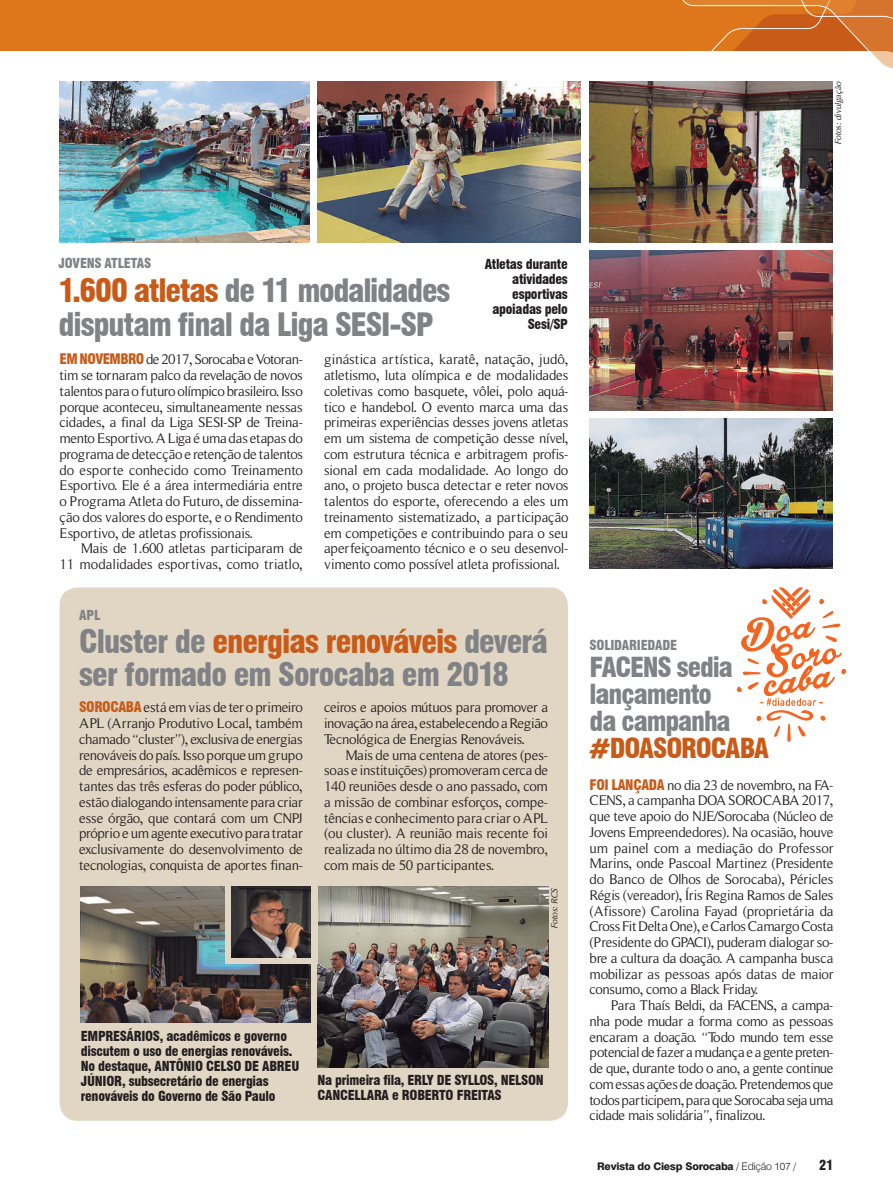
<style>
.page{position:relative;width:893px;height:1191px;background:#fff}
.page>*{position:absolute;margin:0;border:0;box-sizing:border-box;transform-origin:0 0}
.t1{font:900 condensed 31.65px/33px "Swiss 721 BT";letter-spacing:-.03em;color:#808285}
.t2{font:900 condensed 31.5px/34.5px "Swiss 721 BT";letter-spacing:-.04em;color:#808285}
.t3{font:900 condensed 27px/27px "Swiss 721 BT";letter-spacing:-.04em;color:#808285}
.t4{font:900 condensed 27px "Swiss 721 BT";letter-spacing:-.04em;color:#c85b18}
.t5{font:14.25px/15.8px "Roman Serif";letter-spacing:-.02em;color:#231f20;text-align:justify}
.t6{font:900 condensed 13.5px/15px "Swiss 721 BT";letter-spacing:-.02em;color:#231f20}
.t7{font:900 condensed 13.5px "Swiss 721 BT";letter-spacing:-.02em;color:#808285}
.t8{font:800 10.5px "Swiss 721 BT";letter-spacing:-.02em;color:#231f20}
.t9{font:italic 9px "Roman Serif";letter-spacing:-.01em;color:#231f20}
.s1{color:#c85b18}
.s2{font-family:"Swiss 721 BT";font-weight:900;font-stretch:condensed;color:#c85b18}
.s3{font-weight:300}
</style>
<div class="page">
<div style="left:0;top:0;width:893px;height:51px;background:#de761b"></div>
<svg style="left:682px;top:0;width:211px;height:69px"></svg>
<img style="left:318px;top:81px;width:263px;height:161px">
<img style="left:60px;top:81px;width:250px;height:161px">
<div style="left:60px;top:587px;width:508px;height:533px;background:#e1d6c4;border-radius:18px"></div>
<img style="left:317px;top:886px;width:232px;height:182px">
<img style="left:81px;top:886px;width:230px;height:136px">
<img style="left:589px;top:418px;width:244px;height:150px">
<img style="left:589px;top:81px;width:244px;height:161px">
<img style="left:589px;top:250px;width:244px;height:161px">
<svg style="left:737px;top:587px;width:109px;height:155px"></svg>
<div style="left:225px;top:878px;width:92px;height:86px;background:#e1d6c4"></div>
<img style="left:232px;top:886px;width:79px;height:71px">
<p class="t9" style="left:833px;top:144px;width:64px;rotate:-90deg">Fotos: divulgação</p>
<p class="t7" style="left:59px;top:255px;width:94px">JOVENS ATLETAS</p>
<h2 class="t2" style="left:59px;top:273px;width:393px"><span class="s1">1.600 atletas</span> de 11 modalidades disputam final da Liga SESI-SP</h2>
<p class="t5" style="left:60px;top:351px;width:245px"><span class="s2">EM NOVEMBRO</span> de 2017, Sorocaba e Votoran&shy;tim se tornaram palco da revelação de novos talentos para o futuro olímpico brasileiro. Isso porque aconteceu, simultaneamente nessas cidades, a final da Liga SESI-SP de Treina&shy;mento Esportivo. A Liga é uma das etapas do programa de detecção e retenção de talentos do esporte conhecido como Treinamento Esportivo. Ele é a área intermediária entre o Programa Atleta do Futuro, de dissemina&shy;ção dos valores do esporte, e o Rendimento Esportivo, de atletas profissionais.</p>
<p class="t5" style="left:60px;top:540px;width:245px;text-align:right">Mais de 1.600 atletas participaram de<br>11 modalidades esportivas, como triatlo,</p>
<p class="t6" style="left:485px;top:256px;width:85px;text-align:right">Atletas durante atividades esportivas apoiadas pelo<br>Sesi/SP</p>
<p class="t5" style="left:324px;top:351px;width:246px">ginástica artística, karatê, natação, judô, atletismo, luta olímpica e de modalidades coletivas como basquete, vôlei, polo aquá&shy;tico e handebol. O evento marca uma das primeiras experiências desses jovens atletas em um sistema de competição desse nível, com estrutura técnica e arbitragem profis&shy;sional em cada modalidade. Ao longo do ano, o projeto busca detectar e reter novos talentos do esporte, oferecendo a eles um treinamento sistematizado, a participação em competições e contribuindo para o seu aperfeiçoamento técnico e o seu desenvol&shy;vimento como possível atleta profissional.</p>
<p class="t7" style="left:79px;top:607px;width:23px">APL</p>
<h1 class="t1" style="left:79px;top:625px;width:470px">Cluster de <span class="s1">energias renováveis</span> deverá ser formado em Sorocaba em 2018</h1>
<p class="t5" style="left:324px;top:699px;width:225px">ceiros e apoios mútuos para promover a inovação na área, estabelecendo a Região Tecnológica de Energias Renováveis.</p>
<p class="t5" style="left:324px;top:747px;width:226px;text-indent:21px">Mais de uma centena de atores (pes&shy;soas e instituições) promoveram cerca de 140 reuniões desde o ano passado, com a missão de combinar esforços, compe&shy;tências e conhecimento para criar o APL (ou cluster). A reunião mais recente foi realizada no último dia 28 de novembro, com mais de 50 participantes.</p>
<p class="t5" style="left:79px;top:699px;width:225px"><span class="s2">SOROCABA</span> está em vias de ter o primeiro APL (Arranjo Produtivo Local, também chamado “cluster”), exclusiva de energias renováveis do país. Isso porque um grupo de empresários, acadêmicos e represen&shy;tantes das três esferas do poder público, estão dialogando intensamente para criar esse órgão, que contará com um CNPJ próprio e um agente executivo para tratar exclusivamente do desenvolvimento de tecnologias, conquista de aportes finan-</p>
<p class="t9" style="left:549px;top:928px;width:42px;rotate:-90deg">Fotos: RCS</p>
<p class="t6" style="left:81px;top:1028px;width:220px">EMPRESÁRIOS, acadêmicos e governo discutem o uso de energias renováveis.<br>No destaque, ANTÔNIO CELSO DE ABREU JÚNIOR, subsecretário de energias renováveis do Governo de São Paulo</p>
<p class="t6" style="left:317px;top:1072px;width:228px">Na primeira fila, ERLY DE SYLLOS, NELSON<br>CANCELLARA e ROBERTO FREITAS</p>
<p class="t7" style="left:590px;top:637px;width:89px">SOLIDARIEDADE</p>
<h3 class="t3" style="left:590px;top:654px;width:145px">FACENS sedia lançamento da campanha</h3>
<h3 class="t4" style="left:590px;top:732px;width:181px">#DOASOROCABA</h3>
<p class="t5" style="left:590px;top:777px;width:245px"><span class="s2">FOI LANÇADA</span> no dia 23 de novembro, na FA-CENS, a campanha DOA SOROCABA 2017, que teve apoio do NJE/Sorocaba (Núcleo de Jovens Empreendedores). Na ocasião, houve um painel com a mediação do Professor Marins, onde Pascoal Martinez (Presidente do Banco de Olhos de Sorocaba), Péricles Régis (vereador), Íris Regina Ramos de Sales (Afissore) Carolina Fayad (proprietária da Cross Fit Delta One), e Carlos Camargo Costa (Presidente do GPACI), puderam dialogar so&shy;bre a cultura da doação. A campanha busca mobilizar as pessoas após datas de maior consumo, como a Black Friday.</p>
<p class="t5" style="left:590px;top:997px;width:245px;text-indent:21px">Para Thaís Beldi, da FACENS, a campa&shy;nha pode mudar a forma como as pessoas encaram a doação. “Todo mundo tem esse potencial de fazer a mudança e a gente preten&shy;de que, durante todo o ano, a gente continue com essas ações de doação. Pretendemos que todos participem, para que Sorocaba seja uma cidade mais solidária”, finalizou.</p>
<p class="t8" style="left:597px;top:1160px;width:201px">Revista do Ciesp Sorocaba <span class="s3">/ Edição 107 /</span></p>
<p class="t6" style="left:819px;top:1158px;width:16px">21</p>
</div>
